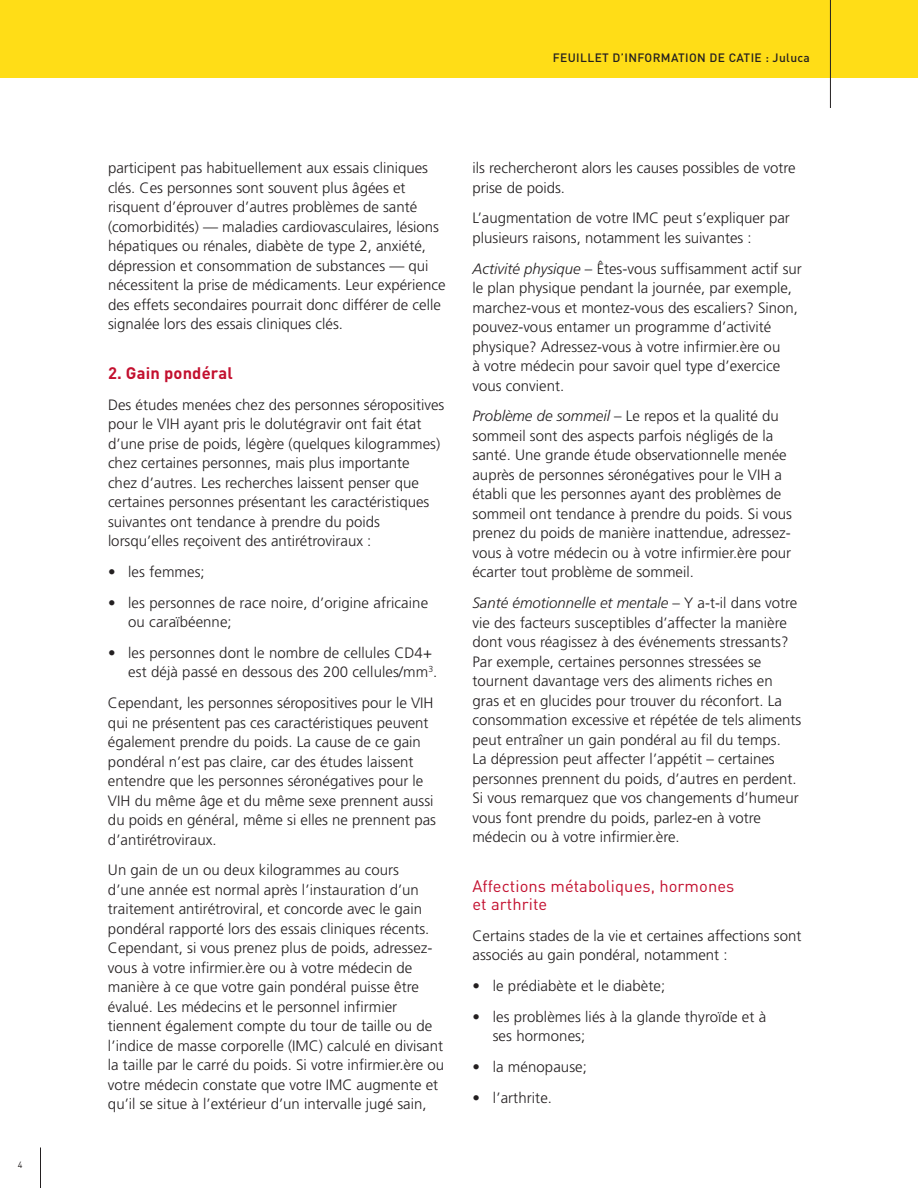
<style>
.page{position:relative;width:918px;height:1188px;background:#fff}
.page>*{position:absolute;margin:0;border:0;box-sizing:border-box;transform-origin:0 0}
.t1{font:16.5px/18px "DINOT";letter-spacing:.005em;color:#c3102f}
.t2{font:700 16.5px "DINOT";letter-spacing:.01em;color:#c3102f}
.t3{font:300 15px/19.5px "Frutiger LT Pro";color:#231f20}
.t4{font:500 12px "DINOT";letter-spacing:.03em;color:#231f20}
.t5{font:9px "DINOT";color:#231f20}
.s1{font-style:italic}
</style>
<div class="page">
<hr style="left:40px;top:1148px;width:1px;height:40px;background:#231f20">
<div style="left:0;top:0;width:918px;height:78px;background:#ffdd17"></div>
<hr style="left:830px;top:0;width:1px;height:108px;background:#231f20">
<p class="t5" style="left:18px;top:1158px;width:6px">4</p>
<p class="t4" style="left:553px;top:50px;width:259px">FEUILLET D’INFORMATION DE CATIE : Juluca</p>
<p class="t3" style="left:108px;top:158px;width:339px">participent pas habituellement aux essais cliniques clés. Ces personnes sont souvent plus âgées et risquent d’éprouver d’autres problèmes de santé (comorbidités) — maladies cardiovasculaires, lésions hépatiques ou rénales, diabète de type 2, anxiété, dépression et consommation de substances — qui nécessitent la prise de médicaments. Leur expérience des effets secondaires pourrait donc différer de celle signalée lors des essais cliniques clés.</p>
<p class="t2" style="left:108px;top:360px;width:126px">2. Gain pondéral</p>
<p class="t3" style="left:108px;top:395px;width:338px">Des études menées chez des personnes séropositives pour le VIH ayant pris le dolutégravir ont fait état d’une prise de poids, légère (quelques kilogrammes) chez certaines personnes, mais plus importante<br>chez d’autres. Les recherches laissent penser que certaines personnes présentant les caractéristiques suivantes ont tendance à prendre du poids lorsqu’elles reçoivent des antirétroviraux :</p>
<p class="t3" style="left:108px;top:562px;width:98px">• les femmes;</p>
<p class="t3" style="left:128px;top:593px;width:301px;text-indent:-20px">• les personnes de race noire, d’origine africaine ou caraïbéenne;</p>
<p class="t3" style="left:128px;top:643px;width:311px;text-indent:-20px">• les personnes dont le nombre de cellules CD4+ est déjà passé en dessous des 200 cellules/mm<sup>3</sup>.</p>
<p class="t3" style="left:108px;top:693px;width:330px">Cependant, les personnes séropositives pour le VIH qui ne présentent pas ces caractéristiques peuvent également prendre du poids. La cause de ce gain pondéral n’est pas claire, car des études laissent entendre que les personnes séronégatives pour le VIH du même âge et du même sexe prennent aussi du poids en général, même si elles ne prennent pas d’antirétroviraux.</p>
<p class="t3" style="left:108px;top:860px;width:338px">Un gain de un ou deux kilogrammes au cours<br>d’une année est normal après l’instauration d’un traitement antirétroviral, et concorde avec le gain pondéral rapporté lors des essais cliniques récents.<br>Cependant, si vous prenez plus de poids, adressez&shy;vous à votre infirmier.ère ou à votre médecin de manière à ce que votre gain pondéral puisse être évalué. Les médecins et le personnel infirmier tiennent également compte du tour de taille ou de l’indice de masse corporelle (IMC) calculé en divisant la taille par le carré du poids. Si votre infirmier.ère ou votre médecin constate que votre IMC augmente et qu’il se situe à l’extérieur d’un intervalle jugé sain,</p>
<p class="t3" style="left:472px;top:158px;width:325px">ils rechercheront alors les causes possibles de votre prise de poids.</p>
<p class="t3" style="left:472px;top:209px;width:319px">L’augmentation de votre IMC peut s’expliquer par plusieurs raisons, notamment les suivantes :</p>
<p class="t3" style="left:472px;top:259px;width:331px"><span class="s1">Activité physique</span> – Êtes-vous suffisamment actif sur le plan physique pendant la journée, par exemple, marchez-vous et montez-vous des escaliers? Sinon, pouvez-vous entamer un programme d’activité physique? Adressez-vous à votre infirmier.ère ou<br>à votre médecin pour savoir quel type d’exercice vous convient.</p>
<p class="t3" style="left:472px;top:407px;width:321px"><span class="s1">Problème de sommeil</span> – Le repos et la qualité du sommeil sont des aspects parfois négligés de la santé. Une grande étude observationnelle menée auprès de personnes séronégatives pour le VIH a établi que les personnes ayant des problèmes de sommeil ont tendance à prendre du poids. Si vous prenez du poids de manière inattendue, adressez&shy;vous à votre médecin ou à votre infirmier.ère pour écarter tout problème de sommeil.</p>
<p class="t3" style="left:472px;top:593px;width:330px"><span class="s1">Santé émotionnelle et mentale</span> – Y a-t-il dans votre vie des facteurs susceptibles d’affecter la manière dont vous réagissez à des événements stressants?<br>Par exemple, certaines personnes stressées se tournent davantage vers des aliments riches en gras et en glucides pour trouver du réconfort. La consommation excessive et répétée de tels aliments peut entraîner un gain pondéral au fil du temps.<br>La dépression peut affecter l’appétit – certaines personnes prennent du poids, d’autres en perdent.<br>Si vous remarquez que vos changements d’humeur vous font prendre du poids, parlez-en à votre médecin ou à votre infirmier.ère.</p>
<p class="t1" style="left:472px;top:875px;width:263px">Affections métaboliques, hormones et arthrite</p>
<p class="t3" style="left:472px;top:926px;width:330px">Certains stades de la vie et certaines affections sont associés au gain pondéral, notamment :</p>
<p class="t3" style="left:472px;top:976px;width:194px">• le prédiabète et le diabète;</p>
<p class="t3" style="left:493px;top:1007px;width:275px;text-indent:-20px">• les problèmes liés à la glande thyroïde et à ses hormones;</p>
<p class="t3" style="left:472px;top:1057px;width:116px">• la ménopause;</p>
<p class="t3" style="left:472px;top:1088px;width:81px">• l’arthrite.</p>
</div>
